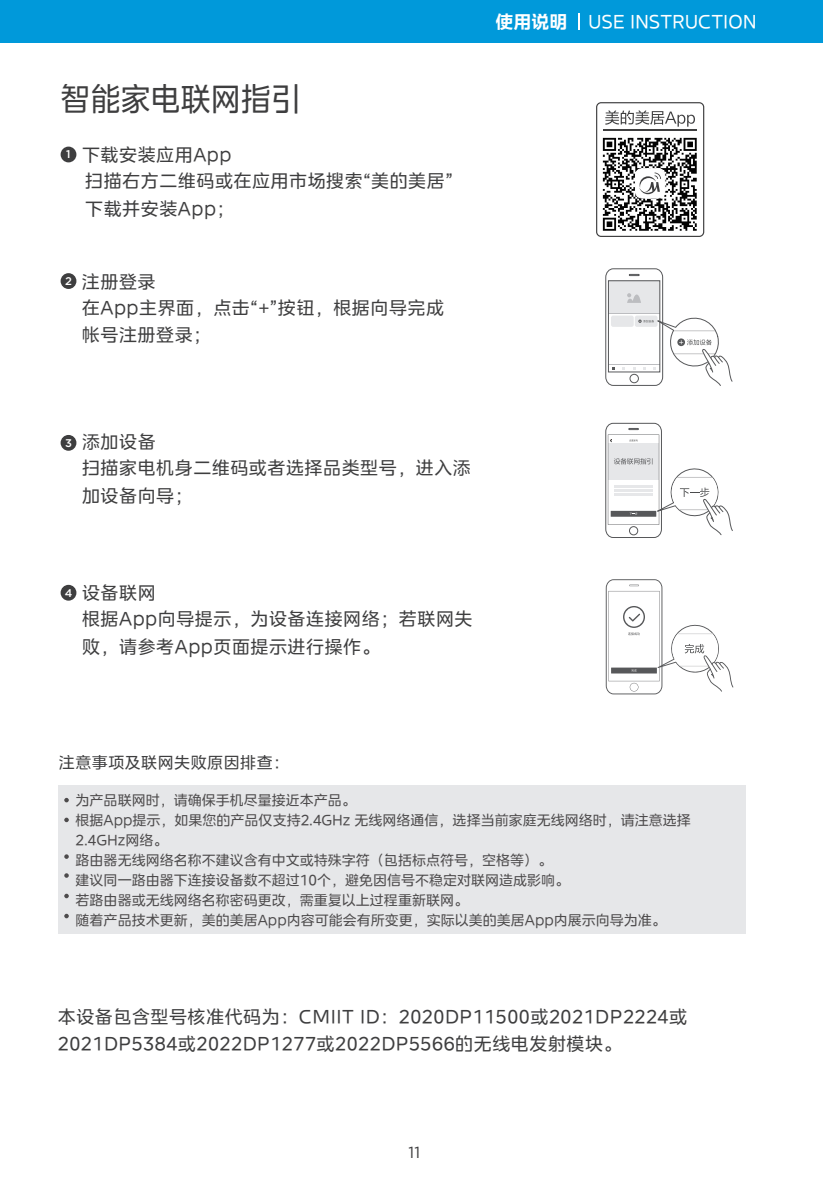
<style>
.page{position:relative;width:823px;height:1191px;background:#fff}
.page>*{position:absolute;margin:0;border:0;box-sizing:border-box;transform-origin:0 0}
.t1{font:32px "MEIDITYPE";color:#3e3e3f;scale:.94 1}
.t2{font:18px/25.8px "MEIDITYPE";letter-spacing:.03em;color:#3e3e3f}
.t3{font:18px "MEIDITYPE";color:#fff}
.t4{font:16px "MEIDITYPE";letter-spacing:.03em;color:#3e3e3f}
.t5{font:16px "Gotham";color:#3e3e3f}
.t6{font:14px/20px "MEIDITYPE";color:#4d4b4c}
.t7{font:500 11.2px "Gotham";color:#fff}
.s1{font-weight:700}
</style>
<div class="page">
<div style="left:61px;top:147px;width:15px;height:15px;background:#3e3e3f;border-radius:50%"></div>
<div style="left:61px;top:273px;width:15px;height:16px;background:#3e3e3f;border-radius:50%"></div>
<div style="left:61px;top:435px;width:15px;height:16px;background:#3e3e3f;border-radius:50%"></div>
<div style="left:61px;top:585px;width:15px;height:15px;background:#3e3e3f;border-radius:50%"></div>
<div style="left:608px;top:281px;width:51px;height:32px;background:#e6e7e9"></div>
<div style="left:629px;top:374px;width:9px;height:9px;border:1px solid #57585a;border-radius:50%"></div>
<div style="left:605px;top:268px;width:57px;height:118px;border:1px solid #57585a;border-radius:8px"></div>
<svg style="left:627px;top:293px;width:13px;height:10px"></svg>
<hr style="left:608px;top:313px;width:51px;height:1px;background:#bcbdc0">
<hr style="left:608px;top:365px;width:51px;height:1px;background:#bcbdc0">
<div style="left:608px;top:280px;width:51px;height:92px;border:1px solid #57585a"></div>
<svg style="left:628px;top:274px;width:11px;height:2px"></svg>
<div style="left:610px;top:315px;width:23px;height:12px;background:#e6e7e9;border-radius:2px"></div>
<div style="left:634px;top:315px;width:23px;height:12px;background:#f4f5f5;border-radius:2px"></div>
<svg style="left:632px;top:316px;width:101px;height:70px"></svg>
<div style="left:605px;top:423px;width:56px;height:115px;border:1px solid #57585a;border-radius:8px"></div>
<svg style="left:607px;top:428px;width:126px;height:108px"></svg>
<svg style="left:605px;top:579px;width:128px;height:115px"></svg>
<svg style="left:596px;top:102px;width:107px;height:135px"></svg>
<div style="left:58px;top:785px;width:687px;height:148px;background:#e6e7e9"></div>
<svg style="left:64px;top:798px;width:5px;height:4px"></svg>
<svg style="left:64px;top:817px;width:5px;height:5px"></svg>
<svg style="left:64px;top:854px;width:5px;height:5px"></svg>
<svg style="left:64px;top:873px;width:5px;height:4px"></svg>
<svg style="left:64px;top:893px;width:5px;height:5px"></svg>
<svg style="left:64px;top:913px;width:5px;height:5px"></svg>
<div style="left:0;top:0;width:822px;height:43px;background:#0099da"></div>
<h1 class="t1" style="left:61px;top:81px;width:257px">智能家电联网指引</h1>
<p class="t2" style="left:82px;top:142px;width:372px">下载安装应用App<br>扫描右方二维码或在应用市场搜索“美的美居”</p>
<p class="t2" style="left:85px;top:196px;width:151px">下载并安装App；</p>
<p class="t7" style="left:66px;top:147px;width:6px">1</p>
<p class="t7" style="left:65px;top:273px;width:8px">2</p>
<p class="t2" style="left:82px;top:269px;width:363px">注册登录<br>在App主界面，点击“+”按钮，根据向导完成</p>
<p class="t2" style="left:82px;top:322px;width:131px">帐号注册登录；</p>
<p class="t3" style="left:495px;top:12px;width:263px"><span class="s1">使用说明</span> USE INSTRUCTION</p>
<p class="t7" style="left:65px;top:435px;width:8px">3</p>
<p class="t2" style="left:82px;top:429px;width:390px">添加设备<br>扫描家电机身二维码或者选择品类型号，进入添</p>
<p class="t2" style="left:82px;top:483px;width:112px">加设备向导；</p>
<p class="t7" style="left:65px;top:585px;width:9px">4</p>
<p class="t2" style="left:82px;top:580px;width:392px">设备联网<br>根据App向导提示，为设备连接网络；若联网失</p>
<p class="t2" style="left:82px;top:634px;width:299px">败，请参考App页面提示进行操作。</p>
<p class="t4" style="left:59px;top:753px;width:232px">注意事项及联网失败原因排查：</p>
<p class="t6" style="left:76px;top:790px;width:616px">为产品联网时，请确保手机尽量接近本产品。<br>根据App提示，如果您的产品仅支持2.4GHz 无线网络通信，选择当前家庭无线网络时，请注意选择2.4GHz网络。<br>路由器无线网络名称不建议含有中文或特殊字符（包括标点符号，空格等）。<br>建议同一路由器下连接设备数不超过10个，避免因信号不稳定对联网造成影响。<br>若路由器或无线网络名称密码更改，需重复以上过程重新联网。<br>随着产品技术更新，美的美居App内容可能会有所变更，实际以美的美居App内展示向导为准。</p>
<p class="t2" style="left:58px;top:1003px;width:630px;line-height:27.6px">本设备包含型号核准代码为：CMIIT ID：2020DP11500或2021DP2224或<br>2021DP5384或2022DP1277或2022DP5566的无线电发射模块。</p>
<p class="t5" style="left:408px;top:1143px;width:13px">11</p>
</div>
